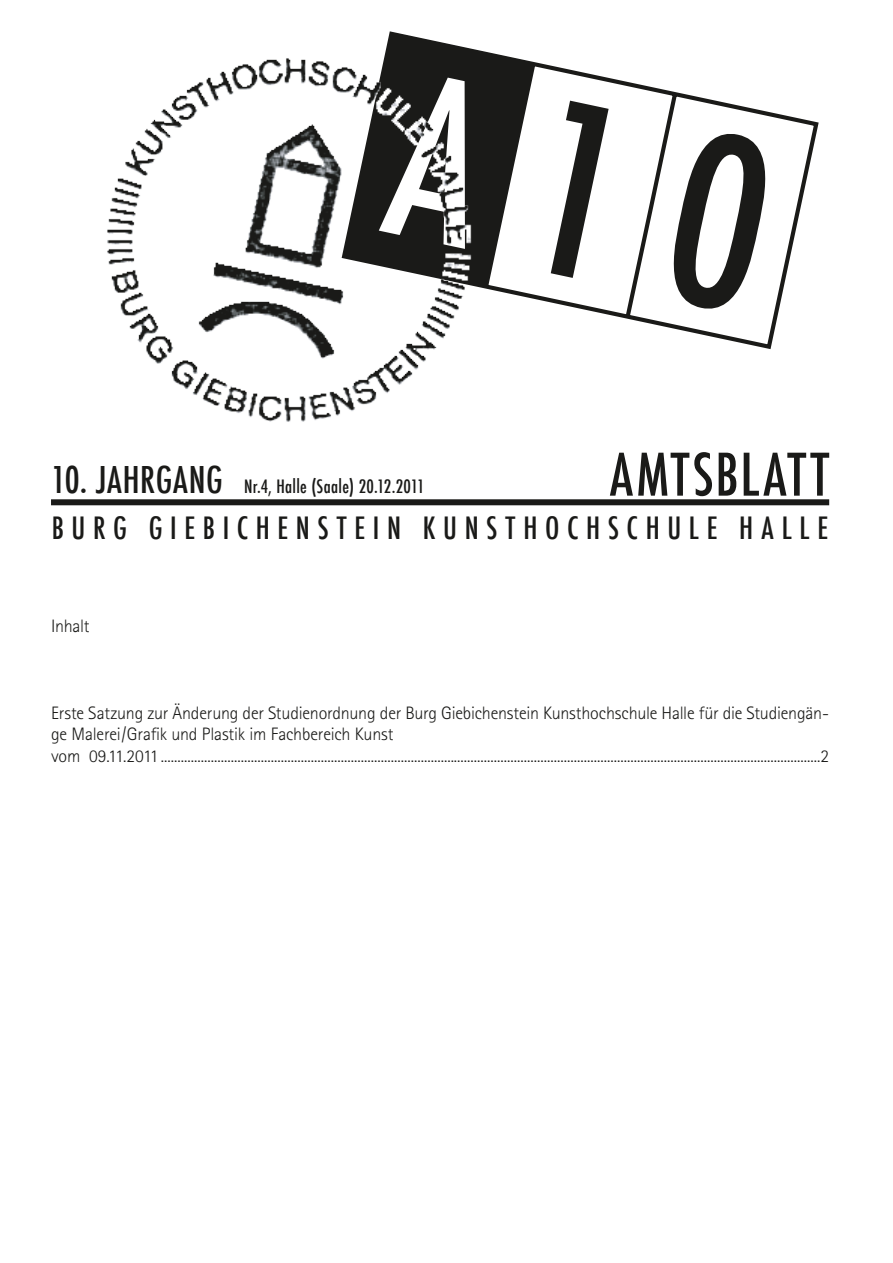
<style>
.page{position:relative;width:893px;height:1263px;background:#fff}
.page>*{position:absolute;margin:0;border:0;box-sizing:border-box;transform-origin:0 0}
.t1{font:500 condensed 57px "Futura";letter-spacing:.04em;color:#1a1a18}
.t2{font:500 condensed 30px "Futura";letter-spacing:.255em;color:#1a1a18}
.t3{font:300 18px/21.6px "Rotis Sans Serif";letter-spacing:-.015em;color:#1a1a18}
.t4{font:500 condensed 18px "Futura";letter-spacing:.015em;color:#1a1a18}
.s1{font-size:36px}
</style>
<div class="page">
<div style="left:51px;top:499px;width:778px;height:6px;background:#1a1a18"></div>
<svg style="left:524px;top:60px;width:295px;height:290px"></svg>
<img style="left:107px;top:31px;width:417px;height:391px">
<svg style="left:534px;top:101px;width:244px;height:215px"></svg>
<svg style="left:379px;top:70px;width:120px;height:179px;background:#282826"></svg>
<h1 class="t1" style="left:610px;top:438px;width:221px">AMTSBLATT</h1>
<p class="t4" style="left:51px;top:475px;width:375px"><span class="s1">10. JAHRGANG</span> Nr.4, Halle (Saale) 20.12.2011</p>
<h2 class="t2" style="left:52px;top:509px;width:778px">BURG GIEBICHENSTEIN KUNSTHOCHSCHULE HALLE</h2>
<p class="t3" style="left:51px;top:616px;width:40px">Inhalt</p>
<p class="t3" style="left:51px;top:702px;width:780px">Erste Satzung zur Änderung der Studienordnung der Burg Giebichenstein Kunsthochschule Halle für die Studiengän&shy;ge Malerei/Grafik und Plastik im Fachbereich Kunst<br>vom 09.11.2011 ......................................................................................................................................................................................................2</p>
</div>
